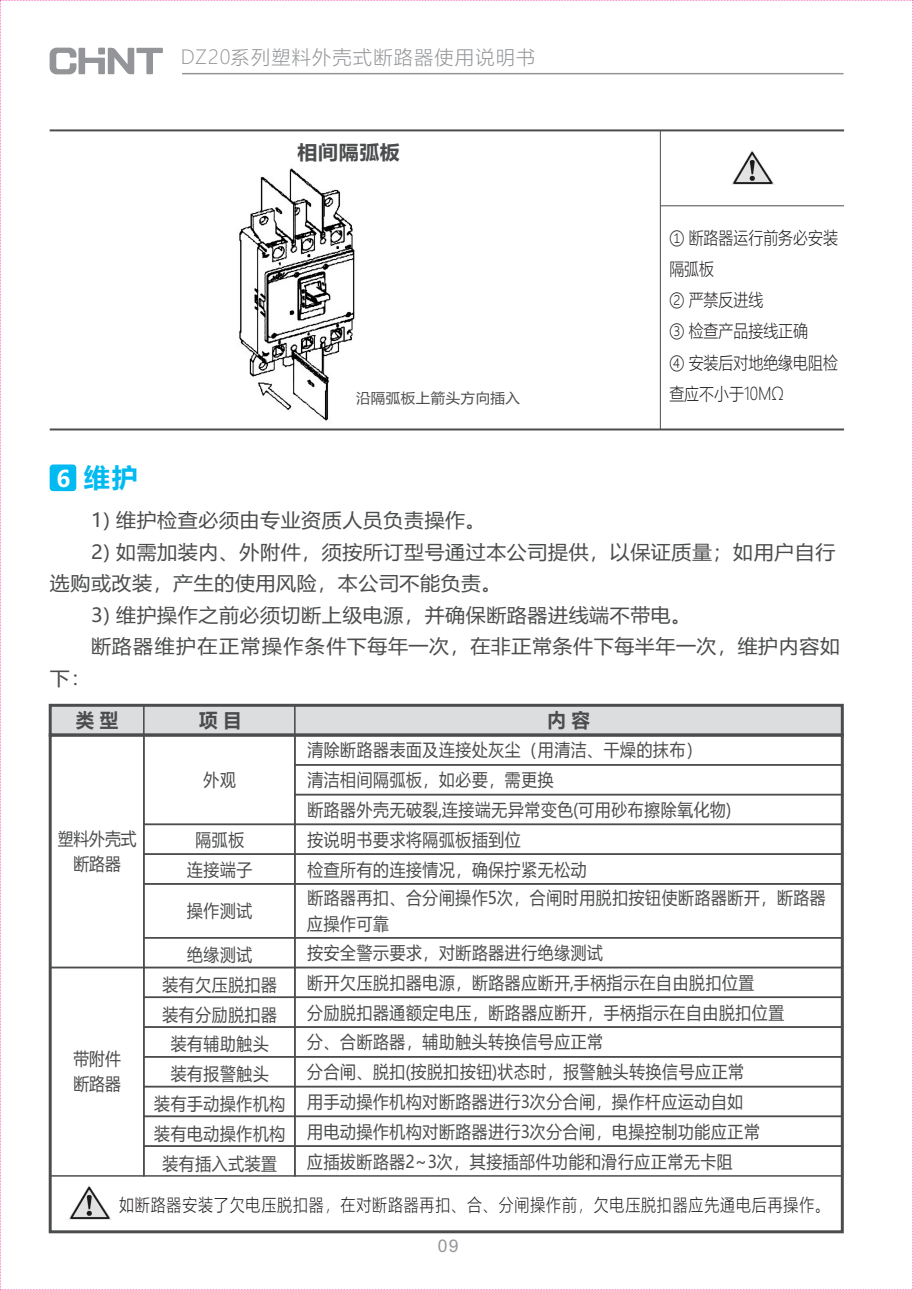
<style>
.page{position:relative;width:913px;height:1290px;background:#fff}
.page>*{position:absolute;margin:0;border:0;box-sizing:border-box;transform-origin:0 0}
.t1{font:700 26.25px "Microsoft Ya Hei";color:#00baf1}
.t2{font:19.25px/31.5px "Microsoft Ya Hei";letter-spacing:.03em;color:#4b4c4d;scale:1.04 1}
.t3{font:300 19.25px "Microsoft Ya Hei";letter-spacing:.06em;color:#939598}
.t4{font:700 19.25px "Microsoft Ya Hei";letter-spacing:.03em;color:#4b4c4d;scale:.96 1}
.t5{font:700 19.25px "Microsoft Ya Hei";letter-spacing:.03em;color:#4b4c4d;scale:1.04 1}
.t6{font:17.5px/29.8px "Microsoft Ya Hei";letter-spacing:.045em;color:#4b4c4d;scale:.9 1}
.t7{font:300 17.5px/31.2px "Microsoft Ya Hei";color:#231f20;scale:.85 1}
.t8{font:300 17.5px "Microsoft Ya Hei";letter-spacing:.06em;color:#231f20;scale:.85 1}
.t9{font:17.5px/25.6px "Microsoft Ya Hei";color:#4b4c4d;text-align:center;scale:.9 1}
.t10{font:17.5px "Arial";color:#939598}
.t11{font:14px "Microsoft Ya Hei";letter-spacing:.03em;color:#4b4c4d;scale:1.04 1}
.s1{font-size:22.75px;color:#fff}
</style>
<div class="page">
<hr style="left:182px;top:73px;width:661px;height:1px;background:#939598">
<svg style="left:50px;top:48px;width:113px;height:26px"></svg>
<div style="left:50px;top:464px;width:26px;height:27px;background:#00baf1;border-radius:4px"></div>
<img style="left:239px;top:168px;width:116px;height:253px">
<img style="left:732px;top:150px;width:42px;height:34px">
<hr style="left:50px;top:129px;width:794px;height:2px;background:#4b4c4d">
<hr style="left:50px;top:428px;width:794px;height:2px;background:#4b4c4d">
<hr style="left:660px;top:130px;width:1px;height:299px;background:#4b4c4d">
<hr style="left:660px;top:205px;width:184px;height:1px;background:#4b4c4d">
<svg style="left:53px;top:708px;width:787px;height:118px"></svg>
<div style="left:143px;top:823px;width:153px;height:32px;border:1px solid #4b4c4d"></div>
<div style="left:143px;top:853px;width:153px;height:31px;border:1px solid #4b4c4d"></div>
<div style="left:143px;top:937px;width:153px;height:31px;border:1px solid #4b4c4d"></div>
<div style="left:143px;top:967px;width:153px;height:31px;border:1px solid #4b4c4d"></div>
<div style="left:143px;top:996px;width:153px;height:32px;border:1px solid #4b4c4d"></div>
<div style="left:143px;top:1026px;width:153px;height:31px;border:1px solid #4b4c4d"></div>
<div style="left:143px;top:1056px;width:153px;height:31px;border:1px solid #4b4c4d"></div>
<div style="left:143px;top:1086px;width:153px;height:31px;border:1px solid #4b4c4d"></div>
<div style="left:143px;top:1115px;width:153px;height:32px;border:1px solid #4b4c4d"></div>
<div style="left:143px;top:1145px;width:153px;height:31px;border:1px solid #4b4c4d"></div>
<div style="left:143px;top:883px;width:153px;height:55px;border:1px solid #4b4c4d"></div>
<div style="left:294px;top:764px;width:549px;height:31px;border:1px solid #4b4c4d"></div>
<div style="left:294px;top:794px;width:549px;height:31px;border:1px solid #4b4c4d"></div>
<div style="left:294px;top:823px;width:549px;height:32px;border:1px solid #4b4c4d"></div>
<div style="left:294px;top:853px;width:549px;height:31px;border:1px solid #4b4c4d"></div>
<div style="left:294px;top:883px;width:549px;height:55px;border:1px solid #4b4c4d"></div>
<div style="left:49px;top:704px;width:795px;height:32px;border:3px solid #4b4c4d"></div>
<div style="left:49px;top:733px;width:795px;height:500px;border:3px solid #4b4c4d"></div>
<div style="left:294px;top:937px;width:549px;height:31px;border:1px solid #4b4c4d"></div>
<div style="left:294px;top:967px;width:549px;height:31px;border:1px solid #4b4c4d"></div>
<div style="left:294px;top:996px;width:549px;height:32px;border:1px solid #4b4c4d"></div>
<div style="left:294px;top:1026px;width:549px;height:31px;border:1px solid #4b4c4d"></div>
<div style="left:294px;top:1056px;width:549px;height:31px;border:1px solid #4b4c4d"></div>
<div style="left:294px;top:1086px;width:549px;height:31px;border:1px solid #4b4c4d"></div>
<div style="left:294px;top:1115px;width:549px;height:32px;border:1px solid #4b4c4d"></div>
<div style="left:294px;top:1145px;width:549px;height:31px;border:1px solid #4b4c4d"></div>
<img style="left:69px;top:1185px;width:42px;height:34px">
<p class="t3" style="left:181px;top:48px;width:356px">DZ20系列塑料外壳式断路器使用说明书</p>
<h1 class="t1" style="left:57px;top:466px;width:83px"><span class="s1">6</span> 维护</h1>
<p class="t5" style="left:298px;top:144px;width:100px">相间隔弧板</p>
<p class="t11" style="left:356px;top:392px;width:159px">沿隔弧板上箭头方向插入</p>
<p class="t7" style="left:669px;top:223px;width:200px">① 断路器运行前务必安装隔弧板<br>② 严禁反进线<br>③ 检查产品接线正确<br>④ 安装后对地绝缘电阻检查应不小于10MΩ</p>
<p class="t2" style="left:91px;top:506px;width:381px">1) 维护检查必须由专业资质人员负责操作。</p>
<p class="t2" style="left:50px;top:537px;width:757px;text-indent:41px">2) 如需加装内、外附件，须按所订型号通过本公司提供，以保证质量；如用户自行选购或改装，产生的使用风险，本公司不能负责。</p>
<p class="t2" style="left:91px;top:600px;width:721px">3) 维护操作之前必须切断上级电源，并确保断路器进线端不带电。<br>断路器维护在正常操作条件下每年一次，在非正常条件下每半年一次，维护内容如</p>
<p class="t2" style="left:50px;top:663px;width:40px">下：</p>
<p class="t4" style="left:76px;top:711px;width:46px">类 型</p>
<p class="t4" style="left:199px;top:711px;width:46px">项 目</p>
<p class="t4" style="left:547px;top:711px;width:46px">内 容</p>
<p class="t6" style="left:307px;top:736px;width:577px">清除断路器表面及连接处灰尘（用清洁、干燥的抹布）<br>清洁相间隔弧板，如必要，需更换<br>断路器外壳无破裂,连接端无异常变色(可用砂布擦除氧化物)<br>按说明书要求将隔弧板插到位<br>检查所有的连接情况，确保拧紧无松动<br>断路器再扣、合分闸操作5次，合闸时用脱扣按钮使断路器断开，断路器</p>
<p class="t6" style="left:307px;top:910px;width:92px">应操作可靠</p>
<p class="t6" style="left:204px;top:766px;width:37px">外观</p>
<p class="t9" style="left:58px;top:827px;width:89px">塑料外壳式断路器</p>
<p class="t6" style="left:187px;top:826px;width:74px;text-align:center">隔弧板连接端子</p>
<p class="t6" style="left:187px;top:897px;width:74px">操作测试</p>
<p class="t6" style="left:154px;top:941px;width:147px;text-align:center">绝缘测试<br>装有欠压脱扣器装有分励脱扣器装有辅助触头<br>装有报警触头<br>装有手动操作机构装有电动操作机构装有插入式装置</p>
<p class="t6" style="left:307px;top:939px;width:531px">按安全警示要求，对断路器进行绝缘测试<br>断开欠压脱扣器电源，断路器应断开,手柄指示在自由脱扣位置<br>分励脱扣器通额定电压，断路器应断开，手柄指示在自由脱扣位置分、合断路器，辅助触头转换信号应正常<br>分合闸、脱扣(按脱扣按钮)状态时，报警触头转换信号应正常<br>用手动操作机构对断路器进行3次分合闸，操作杆应运动自如<br>用电动操作机构对断路器进行3次分合闸，电操控制功能应正常<br>应插拔断路器2~3次，其接插部件功能和滑行应正常无卡阻</p>
<p class="t8" style="left:119px;top:1197px;width:838px">如断路器安装了欠电压脱扣器，在对断路器再扣、合、分闸操作前，欠电压脱扣器应先通电后再操作。</p>
<p class="t6" style="left:73px;top:1047px;width:54px;line-height:25.6px">带附件断路器</p>
<p class="t10" style="left:438px;top:1239px;width:22px">09</p>
</div>
